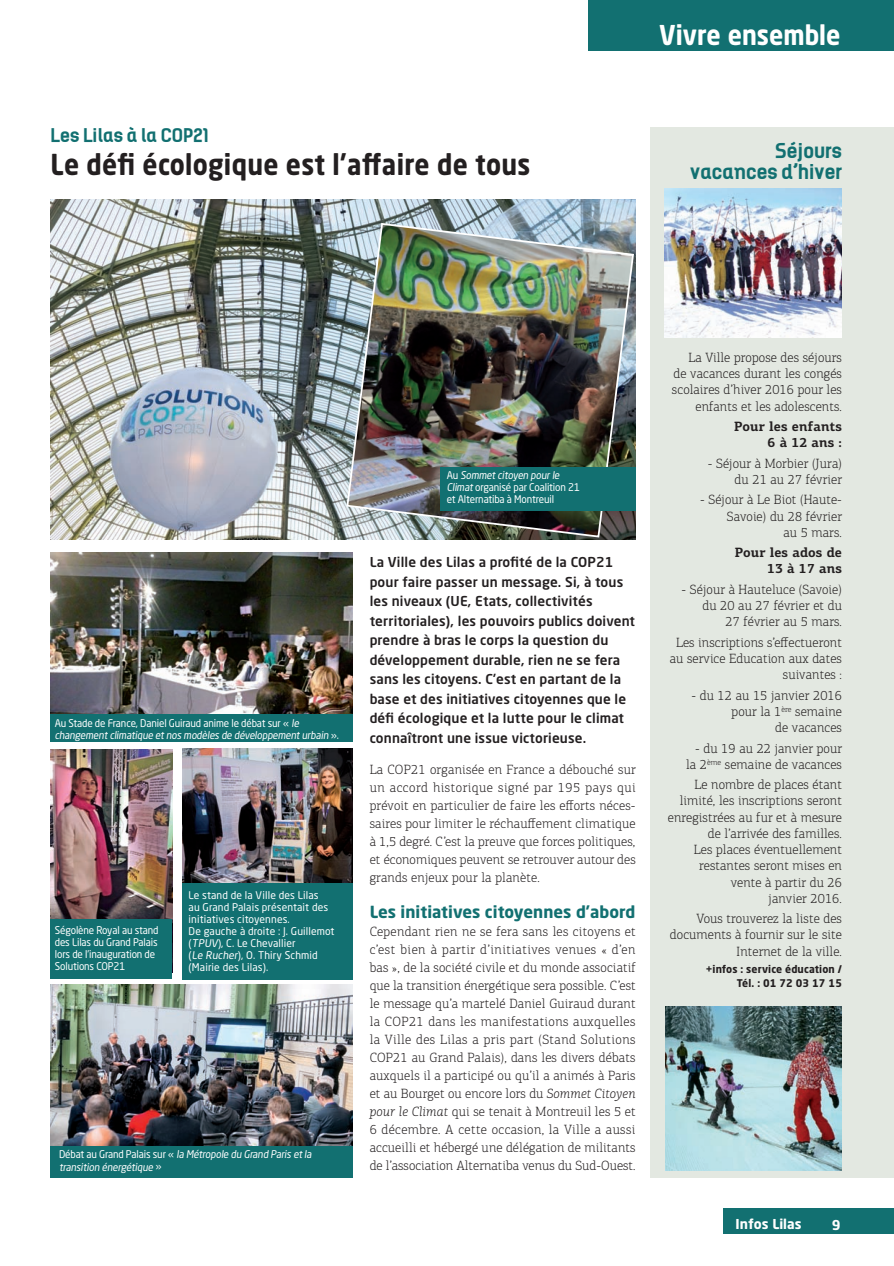
<style>
.page{position:relative;width:894px;height:1266px;background:#fff}
.page>*{position:absolute;margin:0;border:0;box-sizing:border-box;transform-origin:0 0}
.t1{font:700 28.5px "Neo Sans Std";letter-spacing:.015em;color:#231f20;scale:.9 1}
.t2{font:700 27px "Neo Sans Std";color:#fff;scale:.9 1}
.t3{font:700 19.5px/21px "Kelson";letter-spacing:.01em;color:#127071;text-align:right}
.t4{font:700 18px "Kelson";letter-spacing:.01em;color:#127071}
.t5{font:700 16.5px "Neo Sans Std";letter-spacing:.005em;color:#127071}
.t6{font:300 13.5px/16.2px "PF Centro Slab Pro";letter-spacing:.01em;color:#231f20;text-align:right}
.t7{font:500 13.5px/19.5px "Neo Sans Std";letter-spacing:.01em;color:#231f20}
.t8{font:700 13.5px/16.2px "PF Centro Slab Pro";letter-spacing:.01em;color:#231f20;text-align:right}
.t9{font:700 13.5px "Neo Sans Std";color:#fff}
.t10{font:10.5px/12px "Neo Sans Std";letter-spacing:-.015em;color:#fff;scale:.94 1}
.t11{font:10.5px/12px "Neo Sans Std";letter-spacing:.01em;color:#fff}
.t12{font:700 10.5px/13.5px "Neo Sans Std";letter-spacing:.015em;color:#231f20;text-align:right}
.s1{font-style:italic}
</style>
<div class="page">
<div style="left:588px;top:0;width:305px;height:51px;background:#127071"></div>
<div style="left:722px;top:1207px;width:171px;height:26px;background:#127071"></div>
<div style="left:650px;top:127px;width:243px;height:1050px;background:#e3e8e1"></div>
<img style="left:664px;top:189px;width:177px;height:149px">
<img style="left:51px;top:199px;width:584px;height:341px">
<img style="left:51px;top:552px;width:301px;height:162px">
<img style="left:51px;top:749px;width:121px;height:170px">
<img style="left:51px;top:984px;width:301px;height:162px">
<img style="left:345px;top:222px;width:290px;height:316px">
<img style="left:182px;top:748px;width:170px;height:135px">
<div style="left:440px;top:467px;width:196px;height:43px;background:#127071"></div>
<div style="left:182px;top:883px;width:170px;height:96px;background:#127071"></div>
<div style="left:51px;top:714px;width:301px;height:27px;background:#127071"></div>
<div style="left:51px;top:919px;width:121px;height:59px;background:#127071"></div>
<div style="left:51px;top:1146px;width:301px;height:31px;background:#127071"></div>
<img style="left:665px;top:1006px;width:176px;height:163px">
<h3 class="t4" style="left:51px;top:123px;width:160px">Les Lilas à la coP21</h3>
<h1 class="t1" style="left:51px;top:146px;width:534px">Le défi écologique est l’affaire de tous</h1>
<h2 class="t2" style="left:659px;top:18px;width:203px">Vivre ensemble</h2>
<h3 class="t3" style="left:690px;top:139px;width:153px">séjours vacances d’hiver</h3>
<p class="t10" style="left:55px;top:716px;width:304px">Au Stade de France, Daniel Guiraud anime le débat sur « le changement climatique et nos modèles de développement urbain » .</p>
<p class="t10" style="left:55px;top:923px;width:112px">Ségolène Royal au stand des Lilas du Grand Palais lors de l’inauguration de<br>Solutions COP21</p>
<p class="t11" style="left:189px;top:889px;width:147px">Le stand de la Ville des Lilas<br>au Grand Palais présentait des initiatives citoyennes.<br>De gauche à droite : J. Guillemot (TPUV), C. Le Chevallier<br>(Le Rucher), O. Thiry Schmid (Mairie des Lilas).</p>
<p class="t10" style="left:59px;top:1148px;width:272px">D é b at a u G ra n d Pa l a i s s u r « la Métropole du Grand Paris et la transition énergétique »</p>
<p class="t10" style="left:447px;top:469px;width:143px">A u Sommet citoyen pourle<br>Climat organisé par Coalition 21 et Alternatiba à Montreuil</p>
<p class="t7" style="left:369px;top:552px;width:267px">La Ville des Lilas a profité de la COP21 pour faire passer un message. Si, à tous les niveaux (UE, Etats, collectivités territoriales), les pouvoirs publics doivent prendre à bras le corps la question du développement durable, rien ne se fera sans les citoyens. C’est en partant de la base et des initiatives citoyennes que le défi écologique et la lutte pour le climat connaîtront une issue victorieuse.</p>
<p class="t6" style="left:369px;top:760px;width:267px;line-height:18px;text-align:justify">La COP21 organisée en France a débouché sur un accord historique signé par 195 pays qui prévoit en particulier de faire les efforts néces&shy;saires pour limiter le réchauffement climatique à 1,5 degré. C’est la preuve que forces politiques, et économiques peuvent se retrouver autour des grands enjeux pour la planète.</p>
<p class="t5" style="left:369px;top:901px;width:267px">Les initiatives citoyennes d’abord</p>
<p class="t6" style="left:369px;top:922px;width:267px;line-height:18px;text-align:justify">Cependant rien ne se fera sans les citoyens et c’est bien à partir d’initiatives venues « d’en bas », de la société civile et du monde associatif que la transition énergétique sera possible. C’est le message qu’a martelé Daniel Guiraud durant la COP21 dans les manifestations auxquelles la Ville des Lilas a pris part (Stand Solutions COP21 au Grand Palais), dans les divers débats auxquels il a participé ou qu’il a animés à Paris et au Bourget ou encore lors du <span class="s1">Sommet Citoyen pour le Climat</span> qui se tenait à Montreuil les 5 et 6 décembre. A cette occasion, la Ville a aussi accueilli et hébergé une délégation de militants de l’association Alternatiba venus du Sud-Ouest.</p>
<p class="t6" style="left:672px;top:349px;width:171px">La Ville propose des séjours<br>de vacances durant les congés scolaires d’hiver 2016 pour les enfants et les adolescents.</p>
<p class="t8" style="left:734px;top:418px;width:109px">Pour les enfants<br>6 à 12 ans :</p>
<p class="t6" style="left:707px;top:455px;width:136px">- Séjour à Morbier (Jura) du 21 au 27 février</p>
<p class="t6" style="left:700px;top:491px;width:143px">- Séjour à Le Biot (Haute-<br>Savoie) du 28 février<br>au 5 mars.</p>
<p class="t8" style="left:734px;top:544px;width:109px">Pour les ados de<br>13 à 17 ans</p>
<p class="t6" style="left:681px;top:581px;width:162px">- Séjour à Hauteluce (Savoie) du 20 au 27 février et du<br>27 février au 5 mars.</p>
<p class="t6" style="left:669px;top:634px;width:174px">Les inscriptions s’effectueront au service Education aux dates suivantes :</p>
<p class="t6" style="left:691px;top:687px;width:152px">- du 12 au 15 janvier 2016 pour la 1<sup>ère</sup> semaine<br>de vacances</p>
<p class="t6" style="left:686px;top:739px;width:157px">- du 19 au 22 janvier pour la 2<sup>ème</sup> semaine de vacances</p>
<p class="t6" style="left:667px;top:776px;width:176px">Le nombre de places étant limité, les inscriptions seront enregistrées au fur et à mesure de l’arrivée des familles.<br>Les places éventuellement restantes seront mises en vente à partir du 26<br>janvier 2016.</p>
<p class="t6" style="left:670px;top:910px;width:173px">Vous trouverez la liste des documents à fournir sur le site<br>Internet de la ville.</p>
<p class="t12" style="left:705px;top:962px;width:138px">+infos : service éducation /<br>Tél. : 01 72 03 17 15</p>
<p class="t9" style="left:735px;top:1215px;width:67px">Infos Lilas</p>
<p class="t9" style="left:831px;top:1215px;width:10px">9</p>
</div>
